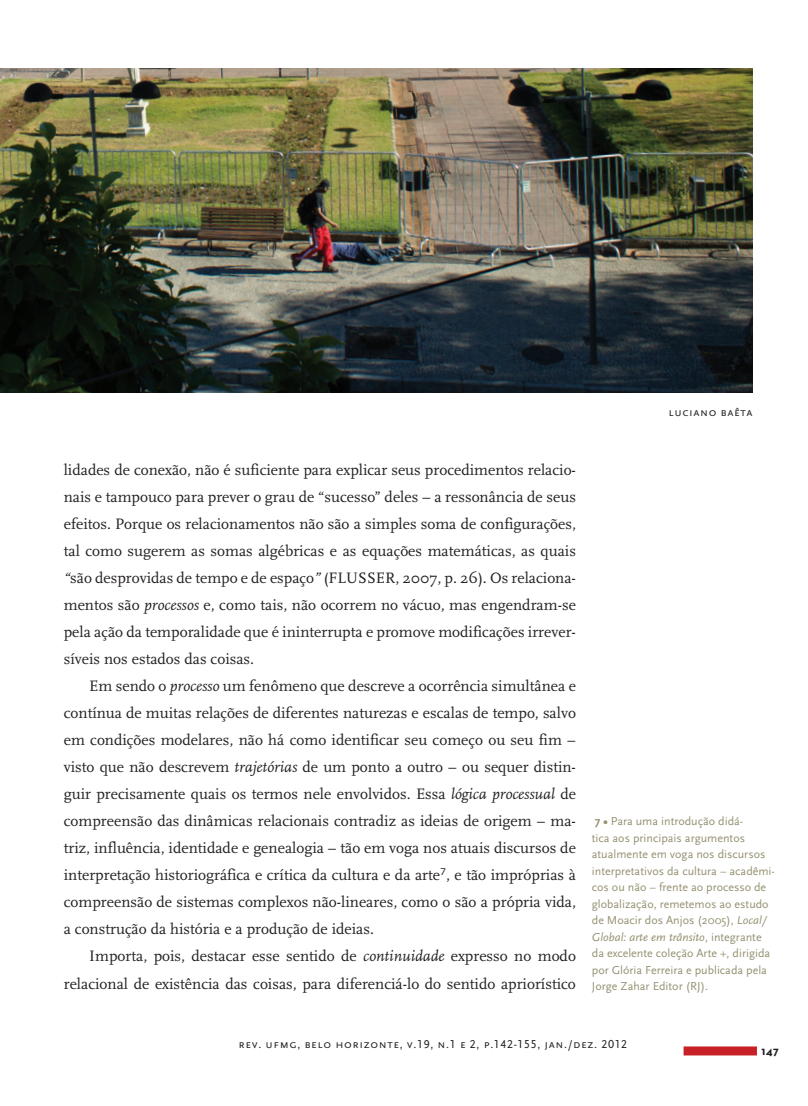
<style>
.page{position:relative;width:808px;height:1106px;background:#fff}
.page>*{position:absolute;margin:0;border:0;box-sizing:border-box;transform-origin:0 0}
.t1{font:15.75px/27px "Scala";color:#231f20;text-align:justify}
.Notas_-_ímpar{font:12px/16.5px "Scala Sans";color:#969273}
.Notas_-_ímpar-2{font:12px "Scala Sans Caps";letter-spacing:.05em;color:#231f20}
.t2{font:700 12px "Neutra Text";color:#231f20}
.s1{font-style:italic}
.s2{font-weight:700}
</style>
<div class="page">
<div style="left:683px;top:1046px;width:74px;height:9px;background:#c72026"></div>
<img style="left:0;top:68px;width:753px;height:325px">
<p class="Notas_-_ímpar-2" style="left:668px;top:406px;width:86px">luciano baêta</p>
<p class="t1" style="left:64px;top:457px;width:514px">lidades de conexão, não é suficiente para explicar seus procedimentos relacio&shy;nais e tampouco para prever o grau de “sucesso” deles – a ressonância de seus efeitos. Porque os relacionamentos não são a simples soma de configurações, tal como sugerem as somas algébricas e as equações matemáticas, as quais <span class="s1">“</span>são desprovidas de tempo e de espaço<span class="s1">”</span> (FLUSSER, 2007, p. 26). Os relaciona&shy;mentos são <span class="s1">processos</span> e, como tais, não ocorrem no vácuo, mas engendram-se pela ação da temporalidade que é ininterrupta e promove modificações irrever&shy;síveis nos estados das coisas.</p>
<p class="t1" style="left:64px;top:673px;width:514px;text-indent:26px">Em sendo o <span class="s1">processo</span> um fenômeno que descreve a ocorrência simultânea e contínua de muitas relações de diferentes naturezas e escalas de tempo, salvo em condições modelares, não há como identificar seu começo ou seu fim – visto que não descrevem <span class="s1">trajetórias</span> de um ponto a outro – ou sequer distin&shy;guir precisamente quais os termos nele envolvidos. Essa <span class="s1">lógica processual</span> de compreensão das dinâmicas relacionais contradiz as ideias de origem – ma&shy;triz, influência, identidade e genealogia – tão em voga nos atuais discursos de interpretação historiográfica e crítica da cultura e da arte<sup>7</sup>, e tão impróprias à compreensão de sistemas complexos não-lineares, como o são a própria vida, a construção da história e a produção de ideias.</p>
<p class="t1" style="left:64px;top:943px;width:514px;text-align:right">Importa, pois, destacar esse sentido de <span class="s1">continuidade</span> expresso no modo relacional de existência das coisas, para diferenciá-lo do sentido apriorístico</p>
<p class="Notas_-_ímpar" style="left:592px;top:813px;width:184px"><span class="s2">7 •</span> Para uma introdução didá-<br>tica aos principais argumentos atualmente em voga nos discursos interpretativos da cultura – acadêmi&shy;cos ou não – frente ao processo de globalização, remetemos ao estudo de Moacir dos Anjos (2005), <span class="s1">Local/ Global: arte em trânsito</span>, integrante da excelente coleção Arte +, dirigida por Glória Ferreira e publicada pela Jorge Zahar Editor (RJ).</p>
<p class="Notas_-_ímpar-2" style="left:239px;top:1037px;width:390px">rev. ufmg, belo horizonte, v.19, n.1 e 2, p.142-155, jan./dez. 2012</p>
<p class="t2" style="left:761px;top:1043px;width:19px">147</p>
</div>
